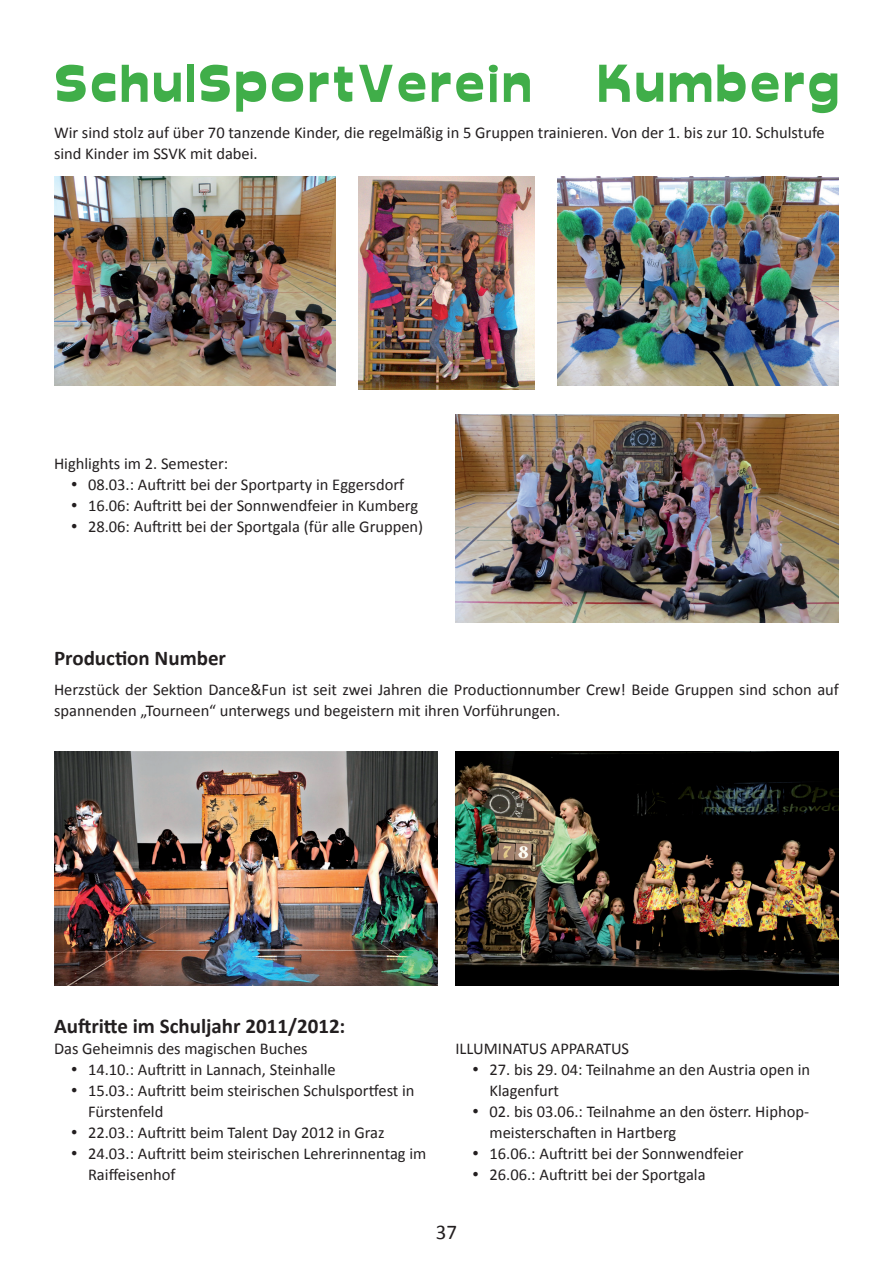
<style>
.page{position:relative;width:893px;height:1263px;background:#fff}
.page>*{position:absolute;margin:0;border:0;box-sizing:border-box;transform-origin:0 0}
.t1{font:51px "Glockenspiel";letter-spacing:.05em;color:#40ae49}
.t2{font:700 21px "Calibri";color:#231f20}
.t3{font:21px "Calibri";color:#231f20}
.t4{font:16.5px/21px "Calibri";color:#231f20}
.s1{font-family:"Times New Roman";font-size:18px}
</style>
<div class="page">
<img style="left:54px;top:751px;width:383px;height:235px">
<img style="left:455px;top:751px;width:384px;height:235px">
<img style="left:455px;top:415px;width:384px;height:208px">
<img style="left:557px;top:177px;width:282px;height:208px">
<img style="left:54px;top:177px;width:282px;height:208px">
<img style="left:358px;top:177px;width:177px;height:212px">
<p class="t1" style="left:54px;top:54px;width:479px">SchulSportVerein</p>
<p class="t1" style="left:597px;top:54px;width:243px">Kumberg</p>
<p class="t4" style="left:54px;top:122px;width:772px">Wir sind stolz auf über 70 tanzende Kinder, die regelmäßig in 5 Gruppen trainieren. Von der 1. bis zur 10. Schulstufe sind Kinder im SSVK mit dabei.</p>
<p class="t4" style="left:54px;top:453px;width:176px">Highlights im 2. Semester:</p>
<p class="t4" style="left:71px;top:474px;width:335px"><span class="s1">•</span> 08.03.: Auftritt bei der Sportparty in Eggersdorf</p>
<p class="t4" style="left:71px;top:495px;width:349px"><span class="s1">•</span> 16.06: Auftritt bei der Sonnwendfeier in Kumberg</p>
<p class="t4" style="left:71px;top:516px;width:354px"><span class="s1">•</span> 28.06: Auftritt bei der Sportgala (für alle Gruppen)</p>
<p class="t2" style="left:54px;top:645px;width:174px">Production Number</p>
<p class="t4" style="left:54px;top:679px;width:786px">Herzstück der Sektion Dance&amp;Fun ist seit zwei Jahren die Productionnumber Crew! Beide Gruppen sind schon auf spannenden „Tourneen“ unterwegs und begeistern mit ihren Vorführungen.</p>
<p class="t2" style="left:54px;top:1012px;width:293px">Auftritte im Schuljahr 2011/2012:</p>
<p class="t4" style="left:54px;top:1038px;width:255px">Das Geheimnis des magischen Buches</p>
<p class="t4" style="left:71px;top:1059px;width:266px"><span class="s1">•</span> 14.10.: Auftritt in Lannach, Steinhalle</p>
<p class="t4" style="left:88px;top:1080px;width:328px;text-indent:-17px"><span class="s1">•</span> 15.03.: Auftritt beim steirischen Schulsportfest in<br>Fürstenfeld</p>
<p class="t4" style="left:71px;top:1122px;width:315px"><span class="s1">•</span> 22.03.: Auftritt beim Talent Day 2012 in Graz</p>
<p class="t4" style="left:88px;top:1143px;width:340px;text-indent:-17px"><span class="s1">•</span> 24.03.: Auftritt beim steirischen Lehrerinnentag im<br>Raiffeisenhof</p>
<p class="t4" style="left:455px;top:1038px;width:175px">ILLUMINATUS APPARATUS</p>
<p class="t4" style="left:489px;top:1059px;width:322px;text-indent:-17px"><span class="s1">•</span> 27. bis 29. 04: Teilnahme an den Austria open in<br>Klagenfurt</p>
<p class="t4" style="left:489px;top:1101px;width:321px;text-indent:-17px"><span class="s1">•</span> 02. bis 03.06.: Teilnahme an den österr. Hiphop&shy;meisterschaften in Hartberg</p>
<p class="t4" style="left:472px;top:1143px;width:273px"><span class="s1">•</span> 16.06.: Auftritt bei der Sonnwendfeier</p>
<p class="t4" style="left:472px;top:1164px;width:235px"><span class="s1">•</span> 26.06.: Auftritt bei der Sportgala</p>
<p class="t3" style="left:436px;top:1219px;width:23px">37</p>
</div>
